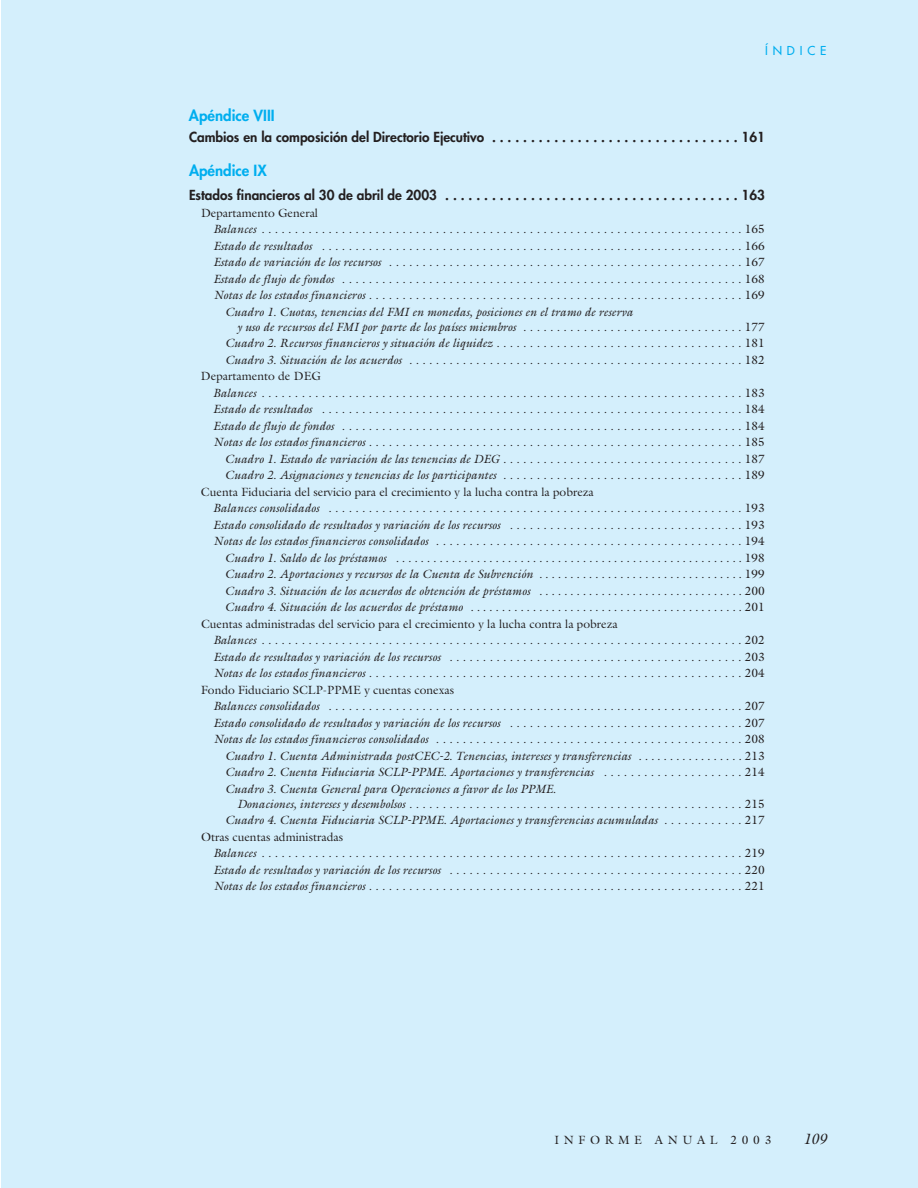
<style>
.page{position:relative;width:918px;height:1188px;background:#fff}
.page>*{position:absolute;margin:0;border:0;box-sizing:border-box;transform-origin:0 0}
.t1{font:800 15px "Futura";color:#00aeef}
.t2{font:italic 15px "Galliard";color:#231f20}
.t3{font:800 13.5px "Futura";color:#231f20}
.t4{font:12px "Galliard";color:#231f20}
.t5{font:italic 12px "Galliard";color:#231f20}
.t6{font:12px "Galliard";letter-spacing:.39em;color:#231f20}
.t7{font:12px "Futura";letter-spacing:.405em;color:#00aeef}
.s1{font-style:italic}
.s2{font-style:normal}
</style>
<div class="page">
<div style="left:2px;top:0;width:916px;height:1188px;background:#d4effc"></div>
<p class="t7" style="left:765px;top:45px;width:63px">ÍNDICE</p>
<p class="t1" style="left:189px;top:108px;width:87px">Apéndice VIII</p>
<p class="t3" style="left:189px;top:130px;width:577px">Cambios en la composición del Directorio Ejecutivo . . . . . . . . . . . . . . . . . . . . . . . . . . . . . . . . 161</p>
<p class="t1" style="left:189px;top:163px;width:79px">Apéndice IX</p>
<p class="t3" style="left:189px;top:189px;width:577px">Estados financieros al 30 de abril de 2003 . . . . . . . . . . . . . . . . . . . . . . . . . . . . . . . . . . . . . . 163</p>
<p class="t4" style="left:201px;top:208px;width:119px">Departamento General</p>
<p class="t4" style="left:213px;top:225px;width:554px"><span class="s1">Balances</span> . . . . . . . . . . . . . . . . . . . . . . . . . . . . . . . . . . . . . . . . . . . . . . . . . . . . . . . . . . . . . . . . . . . . . . . . 165</p>
<p class="t4" style="left:213px;top:241px;width:554px"><span class="s1">Estado de resultados</span> . . . . . . . . . . . . . . . . . . . . . . . . . . . . . . . . . . . . . . . . . . . . . . . . . . . . . . . . . . . . . . . 166</p>
<p class="t4" style="left:213px;top:258px;width:554px"><span class="s1">Estado de variación de los recursos</span> . . . . . . . . . . . . . . . . . . . . . . . . . . . . . . . . . . . . . . . . . . . . . . . . . . . . . 167</p>
<p class="t4" style="left:213px;top:274px;width:554px"><span class="s1">Estado de flujo de fondos</span> . . . . . . . . . . . . . . . . . . . . . . . . . . . . . . . . . . . . . . . . . . . . . . . . . . . . . . . . . . . . 168</p>
<p class="t4" style="left:213px;top:291px;width:554px"><span class="s1">Notas de los estados financieros</span> . . . . . . . . . . . . . . . . . . . . . . . . . . . . . . . . . . . . . . . . . . . . . . . . . . . . . . . . 169</p>
<p class="t5" style="left:225px;top:307px;width:410px">Cuadro 1. Cuotas, tenencias del FMI en monedas, posiciones en el tramo de reserva</p>
<p class="t5" style="left:237px;top:322px;width:530px">y uso de recursos del FMI por parte de los países miembros <span class="s2">. . . . . . . . . . . . . . . . . . . . . . . . . . . . . . . . . 177</span></p>
<p class="t5" style="left:225px;top:339px;width:542px">Cuadro 2. Recursos financieros y situación de liquidez <span class="s2">. . . . . . . . . . . . . . . . . . . . . . . . . . . . . . . . . . . . . 181</span></p>
<p class="t4" style="left:225px;top:355px;width:542px"><span class="s1">Cuadro 3. Situación de los acuerdos</span> . . . . . . . . . . . . . . . . . . . . . . . . . . . . . . . . . . . . . . . . . . . . . . . . . . 182</p>
<p class="t4" style="left:201px;top:372px;width:121px">Departamento de DEG</p>
<p class="t4" style="left:213px;top:388px;width:554px"><span class="s1">Balances</span> . . . . . . . . . . . . . . . . . . . . . . . . . . . . . . . . . . . . . . . . . . . . . . . . . . . . . . . . . . . . . . . . . . . . . . . . 183</p>
<p class="t4" style="left:213px;top:405px;width:554px"><span class="s1">Estado de resultados</span> . . . . . . . . . . . . . . . . . . . . . . . . . . . . . . . . . . . . . . . . . . . . . . . . . . . . . . . . . . . . . . . 184</p>
<p class="t4" style="left:213px;top:421px;width:554px"><span class="s1">Estado de flujo de fondos</span> . . . . . . . . . . . . . . . . . . . . . . . . . . . . . . . . . . . . . . . . . . . . . . . . . . . . . . . . . . . . 184</p>
<p class="t4" style="left:213px;top:438px;width:554px"><span class="s1">Notas de los estados financieros</span> . . . . . . . . . . . . . . . . . . . . . . . . . . . . . . . . . . . . . . . . . . . . . . . . . . . . . . . . 185</p>
<p class="t5" style="left:225px;top:454px;width:542px">Cuadro 1. Estado de variación de las tenencias de DEG <span class="s2">. . . . . . . . . . . . . . . . . . . . . . . . . . . . . . . . . . . . 187</span></p>
<p class="t5" style="left:225px;top:471px;width:542px">Cuadro 2. Asignaciones y tenencias de los participantes <span class="s2">. . . . . . . . . . . . . . . . . . . . . . . . . . . . . . . . . . . . 189</span></p>
<p class="t4" style="left:201px;top:487px;width:394px">Cuenta Fiduciaria del servicio para el crecimiento y la lucha contra la pobreza</p>
<p class="t4" style="left:213px;top:504px;width:554px"><span class="s1">Balances consolidados</span> . . . . . . . . . . . . . . . . . . . . . . . . . . . . . . . . . . . . . . . . . . . . . . . . . . . . . . . . . . . . . . 193</p>
<p class="t5" style="left:213px;top:520px;width:554px">Estado consolidado de resultados y variación de los recursos <span class="s2">. . . . . . . . . . . . . . . . . . . . . . . . . . . . . . . . . . . 193</span></p>
<p class="t4" style="left:213px;top:537px;width:554px"><span class="s1">Notas de los estados financieros consolidados</span> . . . . . . . . . . . . . . . . . . . . . . . . . . . . . . . . . . . . . . . . . . . . . . 194</p>
<p class="t5" style="left:225px;top:553px;width:542px">Cuadro 1. Saldo de los préstamos . . . . . . . . . . . . . . . . . . . . . . . . . . . . . . . . . . . . . . . . . . . . . . . . . . . . . . . . <span class="s2">198</span></p>
<p class="t5" style="left:225px;top:570px;width:542px">Cuadro 2. Aportaciones y recursos de la Cuenta de Subvención . . . . . . . . . . . . . . . . . . . . . . . . . . . . . . . . . <span class="s2">199</span></p>
<p class="t5" style="left:225px;top:586px;width:542px">Cuadro 3. Situación de los acuerdos de obtención de préstamos . . . . . . . . . . . . . . . . . . . . . . . . . . . . . . . . . <span class="s2">200</span></p>
<p class="t5" style="left:225px;top:603px;width:542px">Cuadro 4. Situación de los acuerdos de préstamo . . . . . . . . . . . . . . . . . . . . . . . . . . . . . . . . . . . . . . . . . . . . <span class="s2">201</span></p>
<p class="t4" style="left:201px;top:619px;width:418px">Cuentas administradas del servicio para el crecimiento y la lucha contra la pobreza</p>
<p class="t4" style="left:213px;top:636px;width:554px"><span class="s1">Balances</span> . . . . . . . . . . . . . . . . . . . . . . . . . . . . . . . . . . . . . . . . . . . . . . . . . . . . . . . . . . . . . . . . . . . . . . . . 202</p>
<p class="t4" style="left:213px;top:652px;width:554px"><span class="s1">Estado de resultados y variación de los recursos</span> . . . . . . . . . . . . . . . . . . . . . . . . . . . . . . . . . . . . . . . . . . . . 203</p>
<p class="t4" style="left:213px;top:669px;width:554px"><span class="s1">Notas de los estados financieros</span> . . . . . . . . . . . . . . . . . . . . . . . . . . . . . . . . . . . . . . . . . . . . . . . . . . . . . . . . 204</p>
<p class="t4" style="left:201px;top:685px;width:255px">Fondo Fiduciario SCLP-PPME y cuentas conexas</p>
<p class="t4" style="left:213px;top:702px;width:554px"><span class="s1">Balances consolidados</span> . . . . . . . . . . . . . . . . . . . . . . . . . . . . . . . . . . . . . . . . . . . . . . . . . . . . . . . . . . . . . . 207</p>
<p class="t5" style="left:213px;top:718px;width:554px">Estado consolidado de resultados y variación de los recursos <span class="s2">. . . . . . . . . . . . . . . . . . . . . . . . . . . . . . . . . . . 207</span></p>
<p class="t4" style="left:213px;top:735px;width:554px"><span class="s1">Notas de los estados financieros consolidados</span> . . . . . . . . . . . . . . . . . . . . . . . . . . . . . . . . . . . . . . . . . . . . . . 208</p>
<p class="t5" style="left:225px;top:751px;width:542px">Cuadro 1. Cuenta Administrada postCEC-2. Tenencias, intereses y transferencias . . . . . . . . . . . . . . . . . <span class="s2">213</span></p>
<p class="t5" style="left:225px;top:768px;width:542px">Cuadro 2. Cuenta Fiduciaria SCLP-PPME. Aportaciones y transferencias <span class="s2">. . . . . . . . . . . . . . . . . . . . . 214</span></p>
<p class="t5" style="left:225px;top:784px;width:333px">Cuadro 3. Cuenta General para Operaciones a favor de los PPME.</p>
<p class="t4" style="left:237px;top:799px;width:530px"><span class="s1">Donaciones, intereses y desembolsos</span> . . . . . . . . . . . . . . . . . . . . . . . . . . . . . . . . . . . . . . . . . . . . . . . . . . 215</p>
<p class="t5" style="left:225px;top:816px;width:542px">Cuadro 4. Cuenta Fiduciaria SCLP-PPME. Aportaciones y transferencias acumuladas <span class="s2">. . . . . . . . . . . . 217</span></p>
<p class="t4" style="left:201px;top:832px;width:144px">Otras cuentas administradas</p>
<p class="t4" style="left:213px;top:849px;width:554px"><span class="s1">Balances</span> . . . . . . . . . . . . . . . . . . . . . . . . . . . . . . . . . . . . . . . . . . . . . . . . . . . . . . . . . . . . . . . . . . . . . . . . 219</p>
<p class="t4" style="left:213px;top:865px;width:554px"><span class="s1">Estado de resultados y variación de los recursos</span> . . . . . . . . . . . . . . . . . . . . . . . . . . . . . . . . . . . . . . . . . . . . 220</p>
<p class="t4" style="left:213px;top:882px;width:554px"><span class="s1">Notas de los estados financieros</span> . . . . . . . . . . . . . . . . . . . . . . . . . . . . . . . . . . . . . . . . . . . . . . . . . . . . . . . . 221</p>
<p class="t6" style="left:554px;top:1135px;width:218px">INFORME ANUAL 2003</p>
<p class="t2" style="left:803px;top:1133px;width:25px">109</p>
</div>
